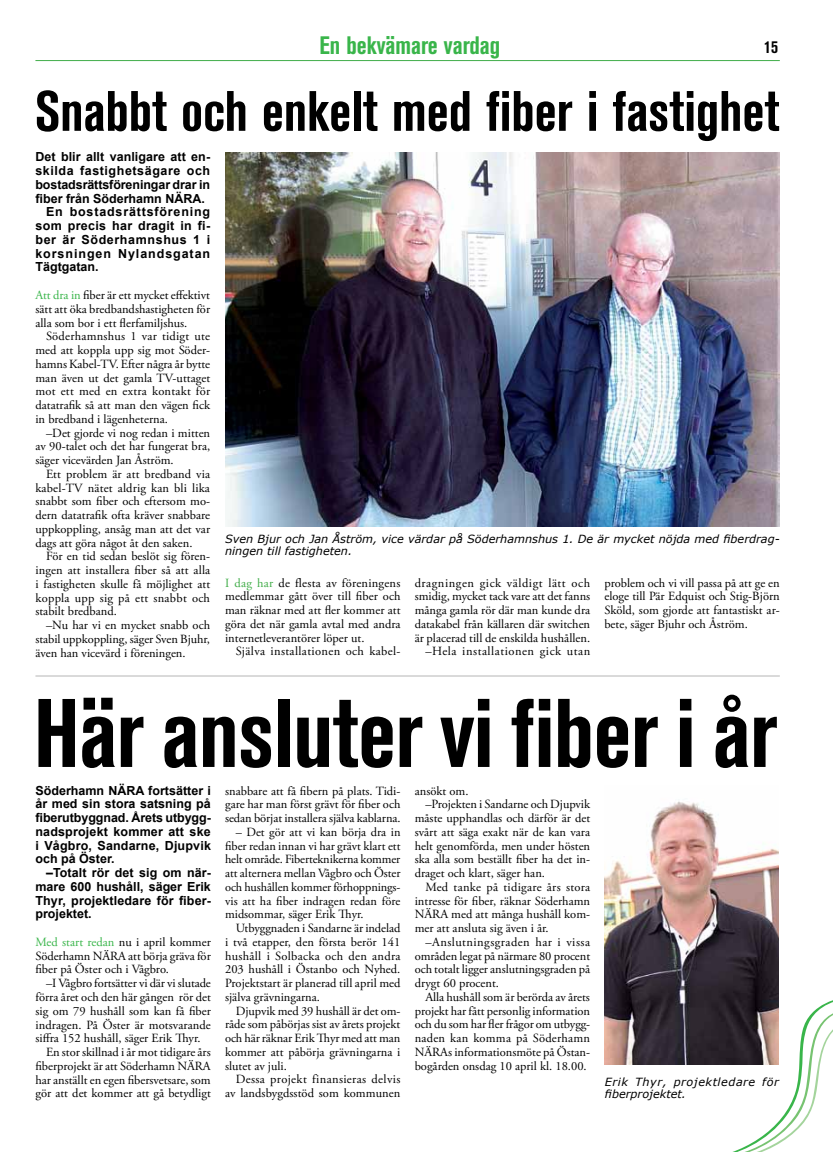
<style>
.page{position:relative;width:833px;height:1152px;background:#fff}
.page>*{position:absolute;margin:0;border:0;box-sizing:border-box;transform-origin:0 0}
.t1{font:700 condensed 96.25px "Akzidenz Grotesk BE";letter-spacing:-.005em;color:#000}
.t2{font:700 condensed 56.25px "Akzidenz Grotesk BE";color:#000}
.t3{font:700 condensed 25px "Akzidenz Grotesk BE";color:#39b54a}
.t4{font:700 condensed 17.5px "Akzidenz Grotesk BE";color:#000}
.t5{font:12.5px/13.8px "Adobe Garamond Pro";color:#000;text-align:justify}
.t6{font:700 12.5px/13.8px "Arial";letter-spacing:.015em;color:#000;text-align:justify}
.t7{font:12.5px/13.8px "Adobe Garamond Pro";letter-spacing:.02em;color:#000;text-align:right}
.t8{font:12.5px "Adobe Garamond Pro";letter-spacing:.03em;color:#000}
.t9{font:700 12.5px "Arial";letter-spacing:-.01em;color:#000}
.t10{font:12.5px "Adobe Garamond Pro";letter-spacing:.035em;color:#000}
.t11{font:12.5px "Adobe Garamond Pro";letter-spacing:.025em;color:#000}
.t12{font:700 12.5px "Arial";letter-spacing:.045em;color:#000}
.t13{font:700 12.5px "Arial";letter-spacing:.065em;color:#000}
.t14{font:700 12.5px "Arial";letter-spacing:.075em;color:#000}
.t15{font:700 12.5px "Arial";letter-spacing:.05em;color:#000}
.t16{font:italic 11.25px/12.5px "Verdana";color:#000}
.t17{font:italic 11.25px/12.5px "Verdana";letter-spacing:.045em;color:#000}
.s1{color:#39b54a}
.s2{color:#41ad49}
</style>
<div class="page">
<svg style="left:700px;top:1000px;width:133px;height:152px"></svg>
<hr style="left:35px;top:60px;width:745px;height:1px;background:#41ad49">
<img style="left:604px;top:801px;width:175px;height:263px">
<hr style="left:35px;top:675px;width:745px;height:1px;background:#000">
<img style="left:225px;top:152px;width:555px;height:375px">
<h3 class="t3" style="left:319px;top:31px;width:182px">En bekvämare vardag</h3>
<h3 class="t4" style="left:764px;top:37px;width:15px">15</h3>
<h2 class="t2" style="left:35px;top:79px;width:746px">Snabbt och enkelt med fiber i fastighet</h2>
<p class="t6" style="left:35px;top:151px;width:176px">Det blir allt vanligare att en-</p>
<p class="t12" style="left:35px;top:162px;width:176px">skilda fastighetsägare och</p>
<p class="t9" style="left:35px;top:176px;width:176px">bostadsrättsföreningar drar in</p>
<p class="t6" style="left:35px;top:192px;width:171px">fiber från Söderhamn NÄRA.</p>
<p class="t13" style="left:46px;top:204px;width:166px">En bostadsrättsförening</p>
<p class="t6" style="left:35px;top:219px;width:176px">som precis har dragit in fi-</p>
<p class="t15" style="left:35px;top:231px;width:176px">ber är Söderhamnshus 1 i</p>
<p class="t14" style="left:35px;top:245px;width:176px">korsningen Nylandsgatan</p>
<p class="t6" style="left:35px;top:261px;width:65px">Tägtgatan.</p>
<p class="t5" style="left:35px;top:289px;width:176px"><span class="s1">Att dra in</span> fiber är ett mycket effektivt sätt att öka bredbandshastigheten för alla som bor i ett flerfamiljshus.</p>
<p class="t5" style="left:35px;top:330px;width:176px;text-indent:11px">Söderhamnshus 1 var tidigt ute med att koppla upp sig mot Söder&shy;hamns Kabel-TV. Efter några år bytte man även ut det gamla TV-uttaget mot ett med en extra kontakt för datatrafik så att man den vägen fick in bredband i lägenheterna.</p>
<p class="t5" style="left:35px;top:426px;width:176px;text-indent:11px">–Det gjorde vi nog redan i mitten av 90-talet och det har fungerat bra, säger vicevärden Jan Åström.</p>
<p class="t5" style="left:35px;top:467px;width:176px;text-indent:11px">Ett problem är att bredband via kabel-TV nätet aldrig kan bli lika snabbt som fiber och eftersom mo&shy;dern datatrafik ofta kräver snabbare uppkoppling, ansåg man att det var dags att göra något åt den saken.</p>
<p class="t5" style="left:35px;top:550px;width:176px;text-indent:11px">För en tid sedan beslöt sig fören&shy;ingen att installera fiber så att alla i fastigheten skulle få möjlighet att koppla upp sig på ett snabbt och stabilt bredband.</p>
<p class="t5" style="left:35px;top:619px;width:176px;text-indent:11px">–Nu har vi en mycket snabb och stabil uppkoppling, säger Sven Bjuhr, även han vicevärd i föreningen.</p>
<p class="t16" style="left:225px;top:532px;width:556px">Sven Bjur och Jan Åström, vice värdar på Söderhamnshus 1. De är mycket nöjda med fiberdrag&shy;ningen till fastigheten.</p>
<p class="t5" style="left:225px;top:576px;width:177px"><span class="s2">I dag har</span> de flesta av föreningens medlemmar gått över till fiber och man räknar med att fler kommer att göra det när gamla avtal med andra internetleverantörer löper ut.</p>
<p class="t8" style="left:236px;top:644px;width:166px">Själva installationen och kabel-</p>
<p class="t5" style="left:415px;top:576px;width:177px;text-align:right">dragningen gick väldigt lätt och smidig, mycket tack vare att det fanns många gamla rör där man kunde dra datakabel från källaren där switchen är placerad till de enskilda hushållen. –Hela installationen gick utan</p>
<p class="t5" style="left:604px;top:576px;width:177px">problem och vi vill passa på att ge en eloge till Pär Edquist och Stig-Björn Sköld, som gjorde att fantastiskt ar&shy;bete, säger Bjuhr och Åström.</p>
<h1 class="t1" style="left:34px;top:678px;width:746px">Här ansluter vi fiber i år</h1>
<p class="t6" style="left:35px;top:783px;width:177px">Söderhamn NÄRA fortsätter i år med sin stora satsning på fiberutbyggnad. Årets utbygg&shy;nadsprojekt kommer att ske i Vågbro, Sandarne, Djupvik och på Öster.</p>
<p class="t6" style="left:35px;top:866px;width:177px;text-indent:11px">–Totalt rör det sig om när&shy;mare 600 hushåll, säger Erik Thyr, projektledare för fiber&shy;projektet.</p>
<p class="t5" style="left:35px;top:935px;width:177px"><span class="s1">Med start redan</span> nu i april kommer Söderhamn NÄRA att börja gräva för fiber på Öster och i Vågbro.</p>
<p class="t5" style="left:46px;top:976px;width:166px">–I Vågbro fortsätter vi där vi slutade</p>
<p class="t5" style="left:35px;top:990px;width:177px">förra året och den här gången rör det</p>
<p class="t5" style="left:35px;top:1004px;width:177px">sig om 79 hushåll som kan få fiber</p>
<p class="t5" style="left:35px;top:1018px;width:177px">indragen. På Öster är motsvarande</p>
<p class="t5" style="left:35px;top:1031px;width:167px">siffra 152 hushåll, säger Erik Thyr.</p>
<p class="t5" style="left:46px;top:1045px;width:166px">En stor skillnad i år mot tidigare års</p>
<p class="t5" style="left:35px;top:1059px;width:177px">fiberprojekt är att Söderhamn NÄRA</p>
<p class="t5" style="left:35px;top:1073px;width:177px">har anställt en egen fibersvetsare, som</p>
<p class="t5" style="left:35px;top:1086px;width:177px">gör att det kommer att gå betydligt</p>
<p class="t5" style="left:225px;top:784px;width:177px">snabbare att få fibern på plats. Tidi&shy;gare har man först grävt för fiber och sedan börjat installera själva kablarna.</p>
<p class="t5" style="left:225px;top:825px;width:177px;text-indent:11px">– Det gör att vi kan börja dra in fiber redan innan vi har grävt klart ett helt område. Fiberteknikerna kommer att alternera mellan Vågbro och Öster och hushållen kommer förhoppnings&shy;vis att ha fiber indragen redan före midsommar, säger Erik Thyr.</p>
<p class="t5" style="left:225px;top:921px;width:177px;text-indent:11px">Utbyggnaden i Sandarne är indelad i två etapper, den första berör 141 hushåll i Solbacka och den andra 203 hushåll i Östanbo och Nyhed.<br>Projektstart är planerad till april med själva grävningarna.</p>
<p class="t5" style="left:225px;top:1004px;width:177px;text-indent:11px">Djupvik med 39 hushåll är det om&shy;råde som påbörjas sist av årets projekt och här räknar Erik Thyr med att man kommer att påbörja grävningarna i slutet av juli.</p>
<p class="t7" style="left:225px;top:1073px;width:177px">Dessa projekt finansieras delvis av landsbygdsstöd som kommunen</p>
<p class="t5" style="left:415px;top:784px;width:55px">ansökt om.</p>
<p class="t5" style="left:425px;top:798px;width:166px">–Projekten i Sandarne och Djupvik</p>
<p class="t5" style="left:415px;top:811px;width:177px">måste upphandlas och därför är det</p>
<p class="t5" style="left:415px;top:825px;width:177px">svårt att säga exakt när de kan vara</p>
<p class="t5" style="left:415px;top:839px;width:177px">helt genomförda, men under hösten</p>
<p class="t5" style="left:415px;top:853px;width:177px">ska alla som beställt fiber ha det in-</p>
<p class="t5" style="left:415px;top:866px;width:132px">draget och klart, säger han.</p>
<p class="t11" style="left:425px;top:879px;width:166px">Med tanke på tidigare års stora</p>
<p class="t5" style="left:415px;top:894px;width:177px">intresse för fiber, räknar Söderhamn</p>
<p class="t5" style="left:415px;top:908px;width:177px">NÄRA med att många hushåll kom-</p>
<p class="t5" style="left:415px;top:921px;width:135px">mer att ansluta sig även i år.</p>
<p class="t10" style="left:425px;top:934px;width:166px">–Anslutningsgraden har i vissa</p>
<p class="t5" style="left:415px;top:949px;width:177px">områden legat på närmare 80 procent</p>
<p class="t5" style="left:415px;top:963px;width:177px">och totalt ligger anslutningsgraden på</p>
<p class="t5" style="left:415px;top:976px;width:86px">drygt 60 procent.</p>
<p class="t5" style="left:425px;top:990px;width:166px">Alla hushåll som är berörda av årets</p>
<p class="t5" style="left:415px;top:1004px;width:177px">projekt har fått personlig information</p>
<p class="t5" style="left:415px;top:1018px;width:177px">och du som har fler frågor om utbygg-</p>
<p class="t5" style="left:415px;top:1031px;width:177px">naden kan komma på Söderhamn</p>
<p class="t5" style="left:415px;top:1045px;width:177px">NÄRAs informationsmöte på Östan-</p>
<p class="t5" style="left:415px;top:1059px;width:173px">bogården onsdag 10 april kl. 18.00.</p>
<p class="t17" style="left:605px;top:1075px;width:175px">Erik Thyr, projektledare för fiberprojektet.</p>
</div>
